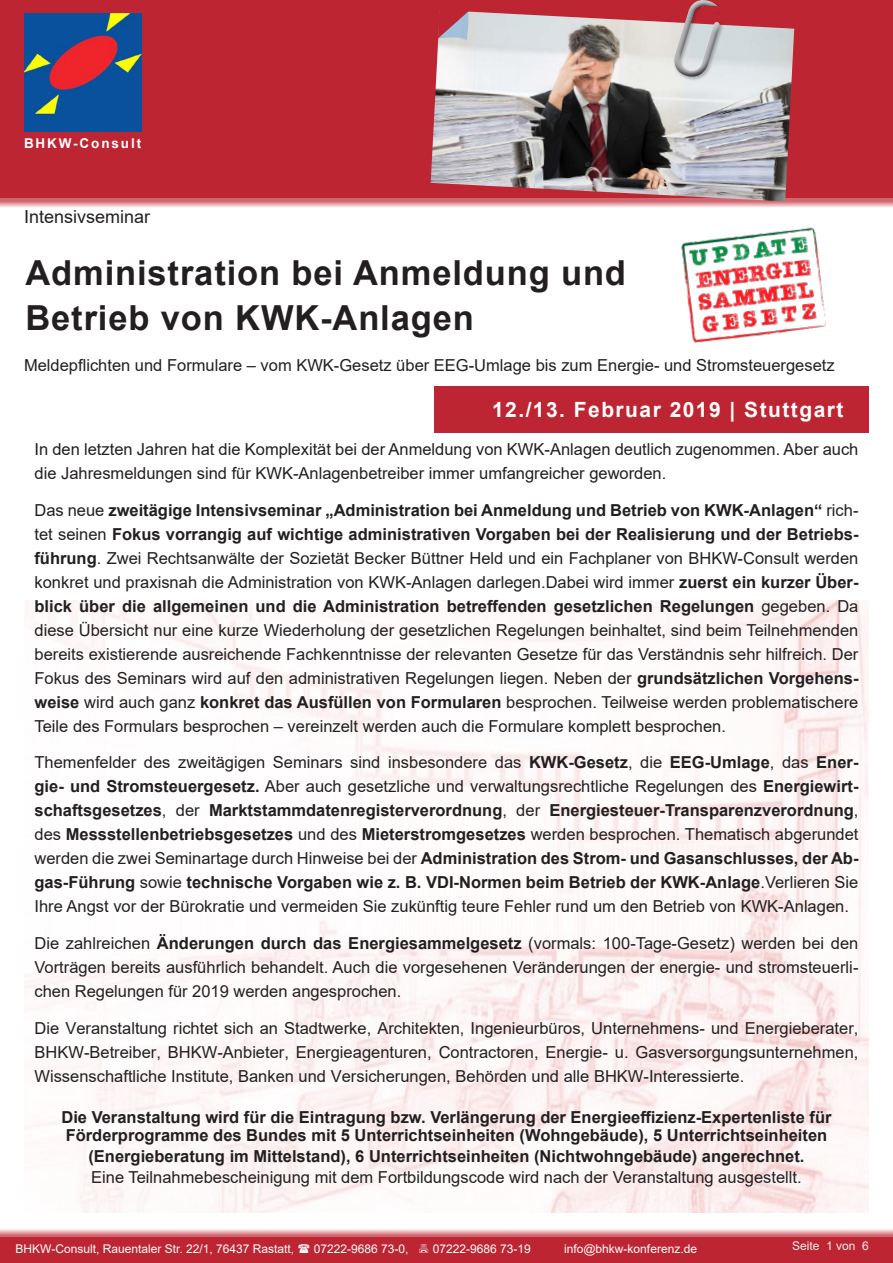
<style>
.page{position:relative;width:893px;height:1263px;background:#fff}
.page>*{position:absolute;margin:0;border:0;box-sizing:border-box;transform-origin:0 0}
.t1{font:700 34.5px/45px "Arial";letter-spacing:.025em;color:#231f20}
.t2{font:700 21px "Arial";letter-spacing:.07em;color:#fff}
.t3{font:18px "Arial";color:#231f20}
.Einführungstext{font:16.5px/24px "Arial";color:#231f20;text-align:justify}
.t4{font:700 16.5px/18px "Arial";color:#231f20}
.t5{font:700 13.5px "Arial";letter-spacing:.14em;color:#fff}
.t6{font:12px "Arial";color:#fff}
.t7{font:12px "Arial";color:#eeeeef}
.s1{font-weight:700}
</style>
<div class="page">
<div style="left:0;top:1237px;width:893px;height:26px;background:#be2532"></div>
<img style="left:24px;top:601px;width:845px;height:611px">
<img style="left:681px;top:227px;width:145px;height:116px">
<div style="left:434px;top:386px;width:435px;height:46px;background:#be2532"></div>
<svg style="left:0;top:1229px;width:893px;height:8px;background:#e19ea4"></svg>
<svg style="left:0;top:198px;width:893px;height:9px;background:#df959b"></svg>
<div style="left:0;top:0;width:893px;height:198px;background:#be2532"></div>
<img style="left:24px;top:14px;width:118px;height:118px">
<img style="left:431px;top:11px;width:363px;height:190px">
<svg style="left:438px;top:11px;width:32px;height:29px"></svg>
<svg style="left:667px;top:0;width:60px;height:83px"></svg>
<div style="left:702px;top:6px;width:45px;height:6px;background:#be2532"></div>
<p class="t5" style="left:24px;top:134px;width:119px">BHKW-Consult</p>
<p class="t3" style="left:24px;top:204px;width:128px">Intensivseminar</p>
<p class="t1" style="left:26px;top:251px;width:602px">Administration bei Anmeldung und<br>Betrieb von KWK-Anlagen</p>
<p class="Einführungstext" style="left:24px;top:353px;width:812px">Meldepflichten und Formulare – vom KWK-Gesetz über EEG-Umlage bis zum Energie- und Stromsteuergesetz</p>
<p class="t2" style="left:492px;top:395px;width:353px">12./13. Februar 2019 | Stuttgart</p>
<p class="Einführungstext" style="left:34px;top:437px;width:825px">In den letzten Jahren hat die Komplexität bei der Anmeldung von KWK-Anlagen deutlich zugenommen. Aber auch die Jahresmeldungen sind für KWK-Anlagenbetreiber immer umfangreicher geworden.</p>
<p class="Einführungstext" style="left:34px;top:498px;width:825px">Das neue <span class="s1">zweitägige Intensivseminar „Administration bei Anmeldung und Betrieb von KWK-Anlagen“</span> rich&shy;tet seinen <span class="s1">Fokus vorrangig auf wichtige administrativen Vorgaben bei der Realisierung und der Betriebs&shy;führung</span>. Zwei Rechtsanwälte der Sozietät Becker Büttner Held und ein Fachplaner von BHKW-Consult werden konkret und praxisnah die Administration von KWK-Anlagen darlegen.Dabei wird immer <span class="s1">zuerst ein kurzer Über&shy;blick über die allgemeinen und die Administration betreffenden gesetzlichen Regelungen</span> gegeben. Da diese Übersicht nur eine kurze Wiederholung der gesetzlichen Regelungen beinhaltet, sind beim Teilnehmenden bereits existierende ausreichende Fachkenntnisse der relevanten Gesetze für das Verständnis sehr hilfreich. Der Fokus des Seminars wird auf den administrativen Regelungen liegen. Neben der <span class="s1">grundsätzlichen Vorgehens&shy;weise</span> wird auch ganz <span class="s1">konkret das Ausfüllen von Formularen</span> besprochen. Teilweise werden problematischere Teile des Formulars besprochen – vereinzelt werden auch die Formulare komplett besprochen.</p>
<p class="Einführungstext" style="left:34px;top:750px;width:825px">Themenfelder des zweitägigen Seminars sind insbesondere das <span class="s1">KWK-Gesetz</span>, die <span class="s1">EEG-Umlage</span>, das <span class="s1">Ener&shy;gie- und Stromsteuergesetz.</span> Aber auch gesetzliche und verwaltungsrechtliche Regelungen des <span class="s1">Energiewirt&shy;schaftsgesetzes</span>, der <span class="s1">Marktstammdatenregisterverordnung</span>, der <span class="s1">Energiesteuer-Transparenzverordnung</span>, des <span class="s1">Messstellenbetriebsgesetzes</span> und des <span class="s1">Mieterstromgesetzes</span> werden besprochen. Thematisch abgerundet werden die zwei Seminartage durch Hinweise bei der <span class="s1">Administration des Strom- und Gasanschlusses, der Ab&shy;gas-Führung</span> sowie <span class="s1">technische Vorgaben wie z. B. VDI-Normen beim Betrieb der KWK-Anlage</span>.Verlieren Sie Ihre Angst vor der Bürokratie und vermeiden Sie zukünftig teure Fehler rund um den Betrieb von KWK-Anlagen.</p>
<p class="Einführungstext" style="left:34px;top:931px;width:825px">Die zahlreichen <span class="s1">Änderungen durch das Energiesammelgesetz</span> (vormals: 100-Tage-Gesetz) werden bei den Vorträgen bereits ausführlich behandelt. Auch die vorgesehenen Veränderungen der energie- und stromsteuerli&shy;chen Regelungen für 2019 werden angesprochen.</p>
<p class="Einführungstext" style="left:34px;top:1016px;width:825px">Die Veranstaltung richtet sich an Stadtwerke, Architekten, Ingenieurbüros, Unternehmens- und Energieberater, BHKW-Betreiber, BHKW-Anbieter, Energieagenturen, Contractoren, Energie- u. Gasversorgungsunternehmen, Wissenschaftliche Institute, Banken und Versicherungen, Behörden und alle BHKW-Interessierte.</p>
<p class="t4" style="left:61px;top:1108px;width:772px">Die Veranstaltung wird für die Eintragung bzw. Verlängerung der Energieeffizienz-Expertenliste für<br>Förderprogramme des Bundes mit 5 Unterrichtseinheiten (Wohngebäude), 5 Unterrichtseinheiten</p>
<p class="t4" style="left:88px;top:1147px;width:718px">(Energieberatung im Mittelstand), 6 Unterrichtseinheiten (Nichtwohngebäude) angerechnet.</p>
<p class="Einführungstext" style="left:91px;top:1165px;width:712px">Eine Teilnahmebescheinigung mit dem Fortbildungscode wird nach der Veranstaltung ausgestellt.</p>
<p class="t6" style="left:16px;top:1240px;width:280px">BHKW-Consult, Rauentaler Str. 22/1, 76437 Rastatt,</p>
<p class="t6" style="left:314px;top:1240px;width:96px">07222-9686 73-0,</p>
<p class="t6" style="left:433px;top:1240px;width:100px">07222-9686 73-19</p>
<p class="t6" style="left:564px;top:1240px;width:134px">info@bhkw-konferenz.de</p>
<p class="t7" style="left:792px;top:1237px;width:78px">Seite 1 von 6</p>
</div>
